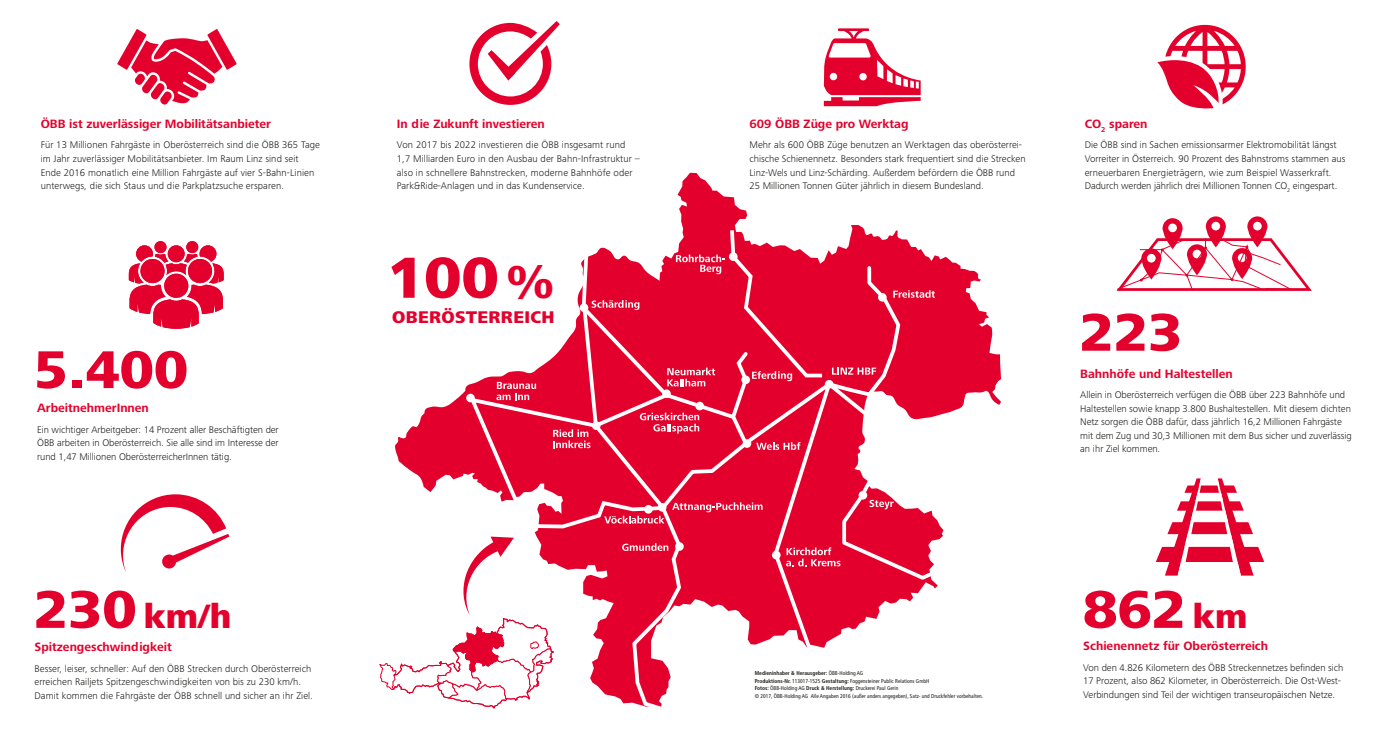
<style>
.page{position:relative;width:1389px;height:745px;background:#fff}
.page>*{position:absolute;margin:0;border:0;box-sizing:border-box;transform-origin:0 0}
.t1{font:800 60px "Frutiger Next Pro";color:#e4002c}
.t2{font:800 55px "Frutiger Next Pro";letter-spacing:.005em;color:#e4002c}
.t3{font:800 35px "Frutiger Next Pro";color:#e4002c}
.t4{font:800 17.5px "Frutiger Next Pro";letter-spacing:.02em;color:#e4002c}
.t5{font:700 12.5px "Frutiger Next Pro";color:#e4002c}
.t6{font:300 10px/13.5px "Frutiger Next Pro";color:#1a1a18}
.t7{font:condensed 5.5px/7.5px "Frutiger LT Std";color:#1a1a18}
.s1{font-size:47.75px}
.s2{font-size:55px}
.s3{font-size:35px}
.s4{font-weight:700}
</style>
<div class="page">
<svg style="left:395px;top:173px;width:563px;height:319px"></svg>
<svg style="left:468px;top:374px;width:85px;height:335px"></svg>
<svg style="left:524px;top:431px;width:414px;height:278px"></svg>
<svg style="left:813px;top:264px;width:188px;height:317px"></svg>
<div style="left:466px;top:393px;width:9px;height:9px;background:#fff;border-radius:50%"></div>
<div style="left:658px;top:502px;width:8px;height:9px;background:#fff;border-radius:50%"></div>
<div style="left:772px;top:550px;width:9px;height:9px;background:#fff;border-radius:50%"></div>
<div style="left:825px;top:380px;width:8px;height:8px;background:#fff;border-radius:50%"></div>
<div style="left:859px;top:490px;width:8px;height:9px;background:#fff;border-radius:50%"></div>
<div style="left:878px;top:293px;width:9px;height:8px;background:#fff;border-radius:50%"></div>
<svg style="left:644px;top:504px;width:9px;height:9px"></svg>
<div style="left:523px;top:522px;width:9px;height:8px;background:#fff;border-radius:50%"></div>
<div style="left:675px;top:542px;width:9px;height:8px;background:#fff;border-radius:50%"></div>
<svg style="left:496px;top:381px;width:40px;height:19px"></svg>
<svg style="left:604px;top:515px;width:60px;height:8px"></svg>
<svg style="left:622px;top:543px;width:46px;height:7px"></svg>
<svg style="left:786px;top:547px;width:55px;height:19px"></svg>
<svg style="left:672px;top:502px;width:91px;height:10px"></svg>
<svg style="left:870px;top:499px;width:24px;height:10px"></svg>
<svg style="left:893px;top:290px;width:42px;height:7px"></svg>
<svg style="left:553px;top:226px;width:273px;height:223px"></svg>
<svg style="left:832px;top:367px;width:44px;height:7px"></svg>
<svg style="left:121px;top:494px;width:108px;height:78px"></svg>
<svg style="left:129px;top:241px;width:95px;height:87px"></svg>
<svg style="left:117px;top:29px;width:120px;height:75px"></svg>
<svg style="left:469px;top:21px;width:91px;height:84px"></svg>
<svg style="left:1156px;top:478px;width:108px;height:97px"></svg>
<svg style="left:824px;top:28px;width:97px;height:78px"></svg>
<svg style="left:1157px;top:25px;width:89px;height:84px"></svg>
<svg style="left:1116px;top:216px;width:196px;height:75px"></svg>
<svg style="left:379px;top:536px;width:180px;height:172px"></svg>
<p class="t5" style="left:41px;top:116px;width:232px">ÖBB ist zuverlässiger Mobilitätsanbieter</p>
<p class="t6" style="left:41px;top:138px;width:281px">Für 13 Millionen Fahrgäste in Oberösterreich sind die ÖBB 365 Tage im Jahr zuverlässiger Mobilitätsanbieter. Im Raum Linz sind seit Ende 2016 monatlich eine Million Fahrgäste auf vier S-Bahn-Linien unterwegs, die sich Staus und die Parkplatzsuche ersparen.</p>
<p class="t2" style="left:34px;top:338px;width:156px">5.400</p>
<p class="t5" style="left:37px;top:400px;width:113px">ArbeitnehmerInnen</p>
<p class="t6" style="left:37px;top:422px;width:243px;text-align:justify">Ein wichtiger Arbeitgeber: 14 Prozent aller Beschäftigten der ÖBB arbeiten in Oberösterreich. Sie alle sind im Interesse der rund 1,47 Millionen OberösterreicherInnen tätig.</p>
<p class="t5" style="left:397px;top:116px;width:149px">In die Zukunft investieren</p>
<p class="t6" style="left:397px;top:138px;width:244px">Von 2017 bis 2022 investieren die ÖBB insgesamt rund 1,7 Milliarden Euro in den Ausbau der Bahn-Infrastruktur – also in schnellere Bahnstrecken, moderne Bahnhöfe oder Park&amp;Ride-Anlagen und in das Kundenservice.</p>
<p class="t1" style="left:387px;top:243px;width:169px">100 <span class="s1">%</span></p>
<p class="t4" style="left:392px;top:307px;width:164px">OBERÖSTERREICH</p>
<p class="t5" style="left:749px;top:116px;width:161px">609 ÖBB Züge pro Werktag</p>
<p class="t6" style="left:749px;top:138px;width:278px">Mehr als 600 ÖBB Züge benutzen an Werktagen das oberösterrei&shy;chische Schienennetz. Besonders stark frequentiert sind die Strecken Linz-Wels und Linz-Schärding. Außerdem befördern die ÖBB rund 25 Millionen Tonnen Güter jährlich in diesem Bundesland.</p>
<p class="t5" style="left:1085px;top:116px;width:64px">CO<sub>2</sub> sparen</p>
<p class="t6" style="left:1085px;top:138px;width:262px">Die ÖBB sind in Sachen emissionsarmer Elektromobilität längst Vorreiter in Österreich. 90 Prozent des Bahnstroms stammen aus erneuerbaren Energieträgern, wie zum Beispiel Wasserkraft.<br>Dadurch werden jährlich drei Millionen Tonnen CO<sub>2</sub> eingespart.</p>
<p class="t2" style="left:1080px;top:301px;width:104px">223</p>
<p class="t5" style="left:1080px;top:366px;width:154px">Bahnhöfe und Haltestellen</p>
<p class="t6" style="left:1080px;top:388px;width:273px">Allein in Oberösterreich verfügen die ÖBB über 223 Bahnhöfe und Haltestellen sowie knapp 3.800 Bushaltestellen. Mit diesem dichten Netz sorgen die ÖBB dafür, dass jährlich 16,2 Millionen Fahrgäste mit dem Zug und 30,3 Millionen mit dem Bus sicher und zuverlässig an ihr Ziel kommen.</p>
<p class="t3" style="left:34px;top:595px;width:199px"><span class="s2">230</span> km/h</p>
<p class="t2" style="left:1083px;top:577px;width:166px">862 <span class="s3">km</span></p>
<p class="t5" style="left:35px;top:639px;width:139px">Spitzengeschwindigkeit</p>
<p class="t6" style="left:35px;top:661px;width:280px">Besser, leiser, schneller: Auf den ÖBB Strecken durch Oberösterreich erreichen Railjets Spitzengeschwindigkeiten von bis zu 230 km/h.<br>Damit kommen die Fahrgäste der ÖBB schnell und sicher an ihr Ziel.</p>
<p class="t7" style="left:755px;top:669px;width:230px"><span class="s4">Medieninhaber &amp; Herausgeber:</span> ÖBB-Holding AG<br><span class="s4">Produktions-Nr.</span> 113017-1525 <span class="s4">Gestaltung:</span> Foggensteiner Public Relations GmbH<br><span class="s4">Fotos:</span> ÖBB-Holding AG <span class="s4">Druck &amp; Herstellung:</span> Druckerei Paul Gerin<br>© 2017, ÖBB-Holding AG Alle Angaben 2016 (außer anders angegeben), Satz- und Druckfehler vorbehalten.</p>
<p class="t5" style="left:1083px;top:638px;width:187px">Schienennetz für Oberösterreich</p>
<p class="t6" style="left:1083px;top:660px;width:262px">Von den 4.826 Kilometern des ÖBB Streckennetzes befinden sich<br>17 Prozent, also 862 Kilometer, in Oberösterreich. Die Ost-West-<br>Verbindungen sind Teil der wichtigen transeuropäischen Netze.</p>
</div>
